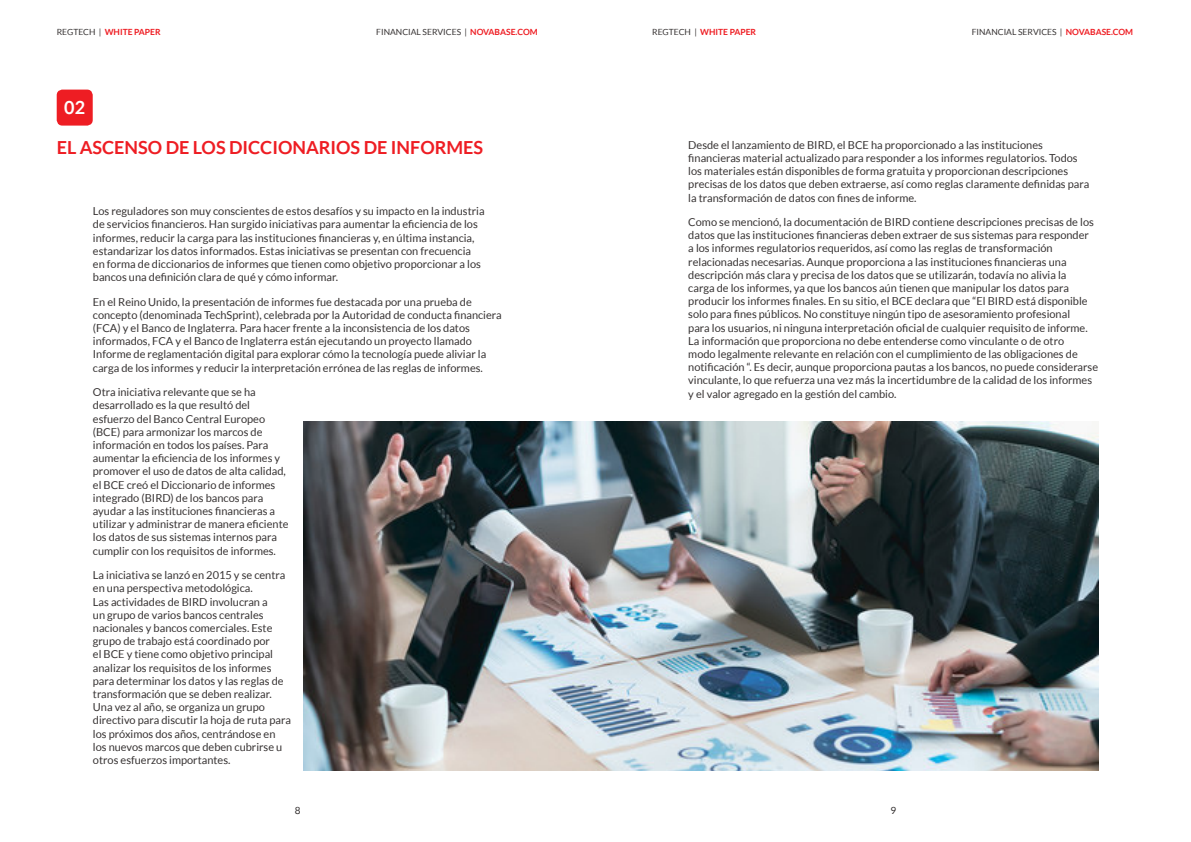
<style>
.page{position:relative;width:1191px;height:842px;background:#fff}
.page>*{position:absolute;margin:0;border:0;box-sizing:border-box;transform-origin:0 0}
.Subtitles{font:700 18px "Lato";color:#ee1d23}
.Subtitles-2{font:700 18px "Lato";color:#fff}
.Text{font:11px/13.2px "Lato";color:#363232}
.Page{font:10px "Lato";color:#363232}
.t1{font:8.5px "Lato";color:#363232}
.t2{font:700 8.5px "Lato";color:#ee1d23}
.s1{font-weight:400;color:#363232}
.s2{font-weight:700;color:#ee1d23}
</style>
<div class="page">
<div style="left:57px;top:90px;width:36px;height:36px;background:#ee1d23;border-radius:6px"></div>
<img style="left:304px;top:421px;width:794px;height:349px">
<p class="t2" style="left:57px;top:27px;width:105px"><span class="s1">REGTECH |</span> WHITE PAPER</p>
<p class="t1" style="left:376px;top:28px;width:163px">FINANCIAL SERVICES | <span class="s2">NOVABASE.COM</span></p>
<p class="t2" style="left:652px;top:27px;width:105px"><span class="s1">REGTECH |</span> WHITE PAPER</p>
<p class="t1" style="left:971px;top:28px;width:163px">FINANCIAL SERVICES | <span class="s2">NOVABASE.COM</span></p>
<p class="Subtitles-2" style="left:64px;top:97px;width:22px">02</p>
<p class="Subtitles" style="left:57px;top:137px;width:428px">EL ASCENSO DE LOS DICCIONARIOS DE INFORMES</p>
<p class="Text" style="left:688px;top:138px;width:402px">Desde el lanzamiento de BIRD, el BCE ha proporcionado a las instituciones financieras material actualizado para responder a los informes regulatorios. Todos los materiales están disponibles de forma gratuita y proporcionan descripciones precisas de los datos que deben extraerse, así como reglas claramente definidas para la transformación de datos con fines de informe.</p>
<p class="Text" style="left:688px;top:215px;width:411px">Como se mencionó, la documentación de BIRD contiene descripciones precisas de los datos que las instituciones financieras deben extraer de sus sistemas para responder<br>a los informes regulatorios requeridos, así como las reglas de transformación relacionadas necesarias. Aunque proporciona a las instituciones financieras una descripción más clara y precisa de los datos que se utilizarán, todavía no alivia la<br>carga de los informes, ya que los bancos aún tienen que manipular los datos para producir los informes finales. En su sitio, el BCE declara que “El BIRD está disponible solo para fines públicos. No constituye ningún tipo de asesoramiento profesional<br>para los usuarios, ni ninguna interpretación oficial de cualquier requisito de informe.<br>La información que proporciona no debe entenderse como vinculante o de otro<br>modo legalmente relevante en relación con el cumplimiento de las obligaciones de notificación “. Es decir, aunque proporciona pautas a los bancos, no puede considerarse vinculante, lo que refuerza una vez más la incertidumbre de la calidad de los informes y el valor agregado en la gestión del cambio.</p>
<p class="Text" style="left:93px;top:204px;width:393px">Los reguladores son muy conscientes de estos desafíos y su impacto en la industria de servicios financieros. Han surgido iniciativas para aumentar la eficiencia de los informes, reducir la carga para las instituciones financieras y, en última instancia, estandarizar los datos informados. Estas iniciativas se presentan con frecuencia en forma de diccionarios de informes que tienen como objetivo proporcionar a los bancos una definición clara de qué y cómo informar.</p>
<p class="Text" style="left:93px;top:295px;width:410px">En el Reino Unido, la presentación de informes fue destacada por una prueba de concepto (denominada TechSprint), celebrada por la Autoridad de conducta financiera (FCA) y el Banco de Inglaterra. Para hacer frente a la inconsistencia de los datos informados, FCA y el Banco de Inglaterra están ejecutando un proyecto llamado Informe de reglamentación digital para explorar cómo la tecnología puede aliviar la carga de los informes y reducir la interpretación errónea de las reglas de informes.</p>
<p class="Text" style="left:93px;top:385px;width:197px">Otra iniciativa relevante que se ha desarrollado es la que resultó del esfuerzo del Banco Central Europeo (BCE) para armonizar los marcos de información en todos los países. Para aumentar la eficiencia de los informes y promover el uso de datos de alta calidad, el BCE creó el Diccionario de informes integrado (BIRD) de los bancos para ayudar a las instituciones financieras a utilizar y administrar de manera eficiente los datos de sus sistemas internos para cumplir con los requisitos de informes.</p>
<p class="Text" style="left:93px;top:568px;width:199px">La iniciativa se lanzó en 2015 y se centra en una perspectiva metodológica.<br>Las actividades de BIRD involucran a<br>un grupo de varios bancos centrales nacionales y bancos comerciales. Este grupo de trabajo está coordinado por<br>el BCE y tiene como objetivo principal analizar los requisitos de los informes para determinar los datos y las reglas de transformación que se deben realizar.<br>Una vez al año, se organiza un grupo directivo para discutir la hoja de ruta para los próximos dos años, centrándose en los nuevos marcos que deben cubrirse u otros esfuerzos importantes.</p>
<p class="Page" style="left:295px;top:805px;width:7px">8</p>
<p class="Page" style="left:890px;top:805px;width:7px">9</p>
</div>
